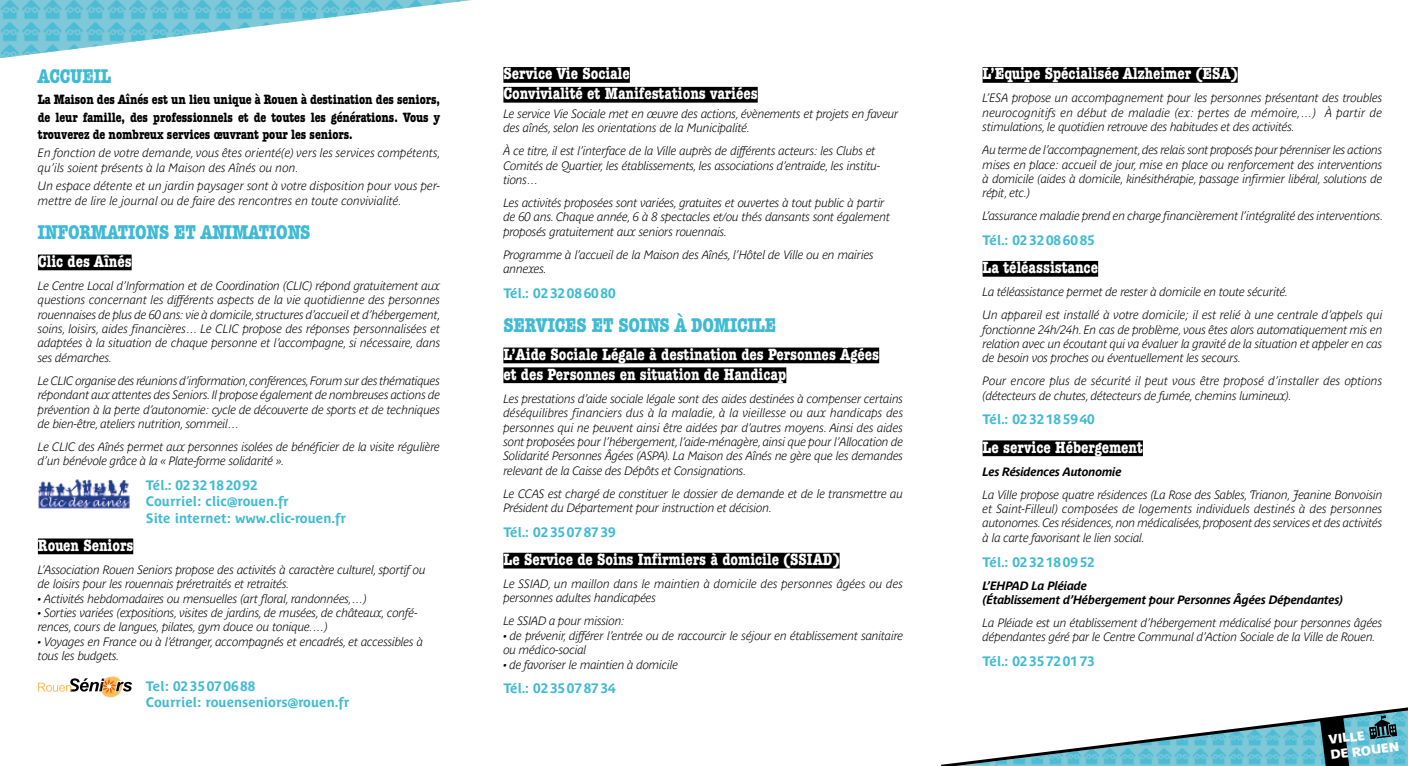
<style>
.page{position:relative;width:1408px;height:766px;background:#fff}
.page>*{position:absolute;margin:0;border:0;box-sizing:border-box;transform-origin:0 0}
.t1{font:700 condensed 21px "Amer Typewriter IT Cby BT";letter-spacing:-.005em;color:#3fbad4}
.t2{font:700 condensed 16.5px/19.8px "American Typewriter";color:#fff}
.t3{font:700 condensed 14.25px/17.1px "Amer Typewriter IT Cby BT";letter-spacing:-.005em;color:#000;text-align:justify}
.t4{font:700 13.5px/16.2px "Parisine Plus Ptf";color:#3fbad4}
.t5{font:12.75px/15.3px "Parisine Plus Ptf So";color:#fff}
.t6{font:italic 700 12px/14.4px "Parisine Plus Ptf Cl";letter-spacing:-.02em;color:#000}
.t7{font:italic 700 12px/14.4px "Parisine Plus Ptf Cl";color:#000}
.t8{font:italic 700 12px/14.4px "Parisine Plus Ptf";letter-spacing:-.02em;color:#000}
</style>
<div class="page">
<img style="left:0;top:0;width:471px;height:58px">
<svg style="left:941px;top:707px;width:466px;height:58px"></svg>
<div style="left:38px;top:254px;width:94px;height:16px;background:#000"></div>
<div style="left:38px;top:538px;width:95px;height:16px;background:#000"></div>
<div style="left:503px;top:67px;width:127px;height:16px;background:#000"></div>
<div style="left:503px;top:87px;width:254px;height:16px;background:#000"></div>
<div style="left:503px;top:347px;width:376px;height:16px;background:#000"></div>
<div style="left:503px;top:367px;width:283px;height:16px;background:#000"></div>
<div style="left:503px;top:552px;width:336px;height:16px;background:#000"></div>
<img style="left:38px;top:479px;width:92px;height:30px">
<svg style="left:38px;top:675px;width:94px;height:23px"></svg>
<div style="left:982px;top:67px;width:255px;height:16px;background:#000"></div>
<div style="left:982px;top:261px;width:116px;height:15px;background:#000"></div>
<div style="left:982px;top:440px;width:160px;height:16px;background:#000"></div>
<h1 class="t1" style="left:38px;top:63px;width:75px">ACCUEIL</h1>
<p class="t3" style="left:38px;top:91px;width:404px">La Maison des Aînés est un lieu unique à Rouen à destination des seniors, de leur famille, des professionnels et de toutes les générations. Vous y trouverez de nombreux services œuvrant pour les seniors.</p>
<p class="t7" style="left:38px;top:145px;width:404px">En fonction de votre demande, vous êtes orienté(e) vers les services compétents, qu’ils soient présents à la Maison des Aînés ou non.</p>
<p class="t7" style="left:38px;top:178px;width:404px">Un espace détente et un jardin paysager sont à votre disposition pour vous per&shy;mettre de lire le journal ou de faire des rencontres en toute convivialité.</p>
<h1 class="t1" style="left:38px;top:219px;width:274px">INFORMATIONS ET ANIMATIONS</h1>
<h2 class="t2" style="left:38px;top:251px;width:95px">Clic des Aînés</h2>
<p class="t6" style="left:38px;top:277px;width:405px;text-align:justify">Le Centre Local d’Information et de Coordination (CLIC) répond gratuitement aux questions concernant les différents aspects de la vie quotidienne des personnes rouennaises de plus de 60 ans: vie à domicile, structures d’accueil et d’hébergement, soins, loisirs, aides financières… Le CLIC propose des réponses personnalisées et adaptées à la situation de chaque personne et l’accompagne, si nécessaire, dans ses démarches.</p>
<p class="t6" style="left:38px;top:372px;width:404px;text-align:justify">Le CLIC organise des réunions d’information, conférences, Forum sur des thématiques répondant aux attentes des Seniors. Il propose également de nombreuses actions de prévention à la perte d’autonomie: cycle de découverte de sports et de techniques de bien-être, ateliers nutrition, sommeil…</p>
<p class="t6" style="left:38px;top:438px;width:403px">Le CLIC des Aînés permet aux personnes isolées de bénéficier de la visite régulière d’un bénévole grâce à la « Plate-forme solidarité ».</p>
<p class="t4" style="left:146px;top:476px;width:201px">Tél.: 0232182092<br>Courriel: clic@rouen.fr<br>Site internet: www.clic-rouen.fr</p>
<h2 class="t2" style="left:38px;top:535px;width:97px">Rouen Seniors</h2>
<p class="t6" style="left:38px;top:561px;width:389px">L’Association Rouen Seniors propose des activités à caractère culturel, sportif ou de loisirs pour les rouennais préretraités et retraités.</p>
<p class="t6" style="left:38px;top:590px;width:330px">• Activités hebdomadaires ou mensuelles (art floral, randonnées,…)</p>
<p class="t6" style="left:38px;top:604px;width:381px">• Sorties variées (expositions, visites de jardins, de musées, de châteaux, confé&shy;rences, cours de langues, pilates, gym douce ou tonique.…)</p>
<p class="t6" style="left:38px;top:633px;width:387px">• Voyages en France ou à l’étranger, accompagnés et encadrés, et accessibles à tous les budgets.</p>
<p class="t4" style="left:146px;top:676px;width:205px">Tel: 0235070688<br>Courriel: rouenseniors@rouen.fr</p>
<h2 class="t2" style="left:503px;top:64px;width:256px">Service Vie Sociale<br>Convivialité et Manifestations variées</h2>
<p class="t6" style="left:503px;top:105px;width:396px">Le service Vie Sociale met en œuvre des actions, évènements et projets en faveur des aînés, selon les orientations de la Municipalité.</p>
<p class="t6" style="left:503px;top:143px;width:378px">À ce titre, il est l’interface de la Ville auprès de différents acteurs: les Clubs et<br>Comités de Quartier, les établissements, les associations d’entraide, les institu&shy;tions…</p>
<p class="t6" style="left:503px;top:194px;width:388px">Les activités proposées sont variées, gratuites et ouvertes à tout public à partir de 60 ans. Chaque année, 6 à 8 spectacles et/ou thés dansants sont également proposés gratuitement aux seniors rouennais.</p>
<p class="t6" style="left:503px;top:246px;width:372px">Programme à l’accueil de la Maison des Aînés, l’Hôtel de Ville ou en mairies annexes.</p>
<p class="t4" style="left:503px;top:284px;width:114px">Tél.: 0232086080</p>
<h1 class="t1" style="left:503px;top:311px;width:274px">SERVICES ET SOINS À DOMICILE</h1>
<h2 class="t2" style="left:503px;top:344px;width:377px">L’Aide Sociale Légale à destination des Personnes Âgées et des Personnes en situation de Handicap</h2>
<p class="t6" style="left:503px;top:390px;width:401px;text-align:justify">Les prestations d’aide sociale légale sont des aides destinées à compenser certains déséquilibres financiers dus à la maladie, à la vieillesse ou aux handicaps des personnes qui ne peuvent ainsi être aidées par d’autres moyens. Ainsi des aides sont proposées pour l’hébergement, l’aide-ménagère, ainsi que pour l’Allocation de Solidarité Personnes Âgées (ASPA). La Maison des Aînés ne gère que les demandes relevant de la Caisse des Dépôts et Consignations.</p>
<p class="t6" style="left:503px;top:485px;width:401px">Le CCAS est chargé de constituer le dossier de demande et de le transmettre au<br>Président du Département pour instruction et décision.</p>
<p class="t4" style="left:503px;top:522px;width:114px">Tél.: 0235078739</p>
<h2 class="t2" style="left:503px;top:549px;width:338px">Le Service de Soins Infirmiers à domicile (SSIAD)</h2>
<p class="t6" style="left:503px;top:575px;width:401px">Le SSIAD, un maillon dans le maintien à domicile des personnes âgées ou des personnes adultes handicapées</p>
<p class="t6" style="left:503px;top:612px;width:123px">Le SSIAD a pour mission:</p>
<p class="t6" style="left:503px;top:627px;width:401px">• de prévenir, différer l’entrée ou de raccourcir le séjour en établissement sanitaire ou médico-social</p>
<p class="t6" style="left:503px;top:656px;width:176px">• de favoriser le maintien à domicile</p>
<p class="t4" style="left:503px;top:679px;width:114px">Tél.: 0235078734</p>
<h2 class="t2" style="left:982px;top:64px;width:256px">L’Équipe Spécialisée Alzheimer (ESA)</h2>
<p class="t6" style="left:982px;top:90px;width:401px;text-align:justify">L’ESA propose un accompagnement pour les personnes présentant des troubles neurocognitifs en début de maladie (ex: pertes de mémoire,…) À partir de stimulations, le quotidien retrouve des habitudes et des activités.</p>
<p class="t6" style="left:982px;top:141px;width:401px;text-align:justify">Au terme de l’accompagnement, des relais sont proposés pour pérenniser les actions mises en place: accueil de jour, mise en place ou renforcement des interventions à domicile (aides à domicile, kinésithérapie, passage infirmier libéral, solutions de répit, etc.)</p>
<p class="t6" style="left:982px;top:208px;width:402px">L’assurance maladie prend en charge financièrement l’intégralité des interventions.</p>
<p class="t4" style="left:982px;top:231px;width:114px">Tél.: 0232086085</p>
<h2 class="t2" style="left:982px;top:258px;width:117px">La téléassistance</h2>
<p class="t6" style="left:982px;top:279px;width:401px;line-height:23px">La téléassistance permet de rester à domicile en toute sécurité.<br>Un appareil est installé à votre domicile; il est relié à une centrale d’appels qui</p>
<p class="t6" style="left:982px;top:321px;width:401px;text-align:justify">fonctionne 24h/24h. En cas de problème, vous êtes alors automatiquement mis en relation avec un écoutant qui va évaluer la gravité de la situation et appeler en cas de besoin vos proches ou éventuellement les secours.</p>
<p class="t7" style="left:982px;top:373px;width:401px">Pour encore plus de sécurité il peut vous être proposé d’installer des options (détecteurs de chutes, détecteurs de fumée, chemins lumineux).</p>
<p class="t4" style="left:982px;top:410px;width:114px">Tél.: 0232185940</p>
<h2 class="t2" style="left:982px;top:437px;width:162px">Le service Hébergement</h2>
<p class="t8" style="left:982px;top:463px;width:141px">Les Résidences Autonomie</p>
<p class="t6" style="left:982px;top:486px;width:401px;text-align:justify">La Ville propose quatre résidences (La Rose des Sables, Trianon, Jeanine Bonvoisin et Saint-Filleul) composées de logements individuels destinés à des personnes autonomes. Ces résidences, non médicalisées, proposent des services et des activités à la carte favorisant le lien social.</p>
<p class="t4" style="left:982px;top:552px;width:114px">Tél.: 0232180952</p>
<p class="t8" style="left:982px;top:577px;width:362px">L’EHPAD La Pléiade<br>(Établissement d’Hébergement pour Personnes Âgées Dépendantes)</p>
<p class="t6" style="left:982px;top:614px;width:401px">La Pléiade est un établissement d’hébergement médicalisé pour personnes âgées dépendantes géré par le Centre Communal d’Action Sociale de la Ville de Rouen.</p>
<p class="t4" style="left:982px;top:651px;width:114px">Tél.: 0235720173</p>
<p class="t5" style="left:1327px;top:730px;width:71px;rotate:-7deg">VILLE<br>DE ROUEN</p>
</div>
